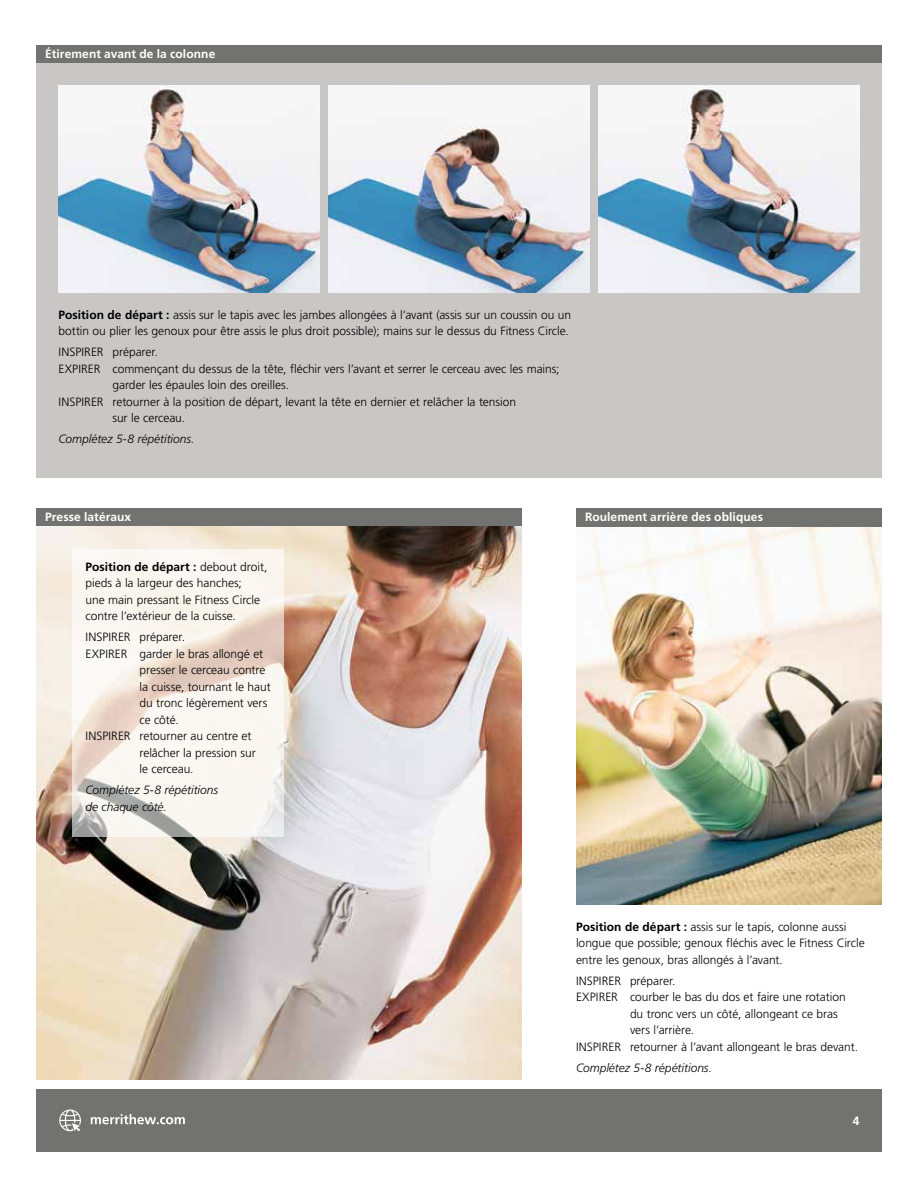
<style>
.page{position:relative;width:918px;height:1188px;background:#fff}
.page>*{position:absolute;margin:0;border:0;box-sizing:border-box;transform-origin:0 0}
.t1{font:300 12px/16.5px "Frutiger LT Std";letter-spacing:-.005em;color:#000}
.t2{font:italic 300 12px/16.5px "Frutiger LT Std";letter-spacing:-.005em;color:#000}
.t3{font:700 12px "Frutiger LT Std";letter-spacing:.01em;color:#fff}
.s1{font-weight:700}
.s2{font-style:normal}
</style>
<div class="page">
<div style="left:36px;top:1089px;width:846px;height:63px;background:#727271"></div>
<svg style="left:59px;top:1110px;width:22px;height:21px"></svg>
<svg style="left:91px;top:1114px;width:94px;height:10px"></svg>
<div style="left:36px;top:63px;width:846px;height:414px;background:#c9c6c6"></div>
<img style="left:36px;top:526px;width:486px;height:554px">
<img style="left:576px;top:527px;width:306px;height:377px">
<div style="left:576px;top:508px;width:306px;height:19px;background:#727271"></div>
<div style="left:36px;top:508px;width:486px;height:18px;background:#727271"></div>
<img style="left:328px;top:85px;width:262px;height:207px">
<img style="left:598px;top:85px;width:262px;height:207px">
<div style="left:36px;top:45px;width:846px;height:18px;background:#727271"></div>
<img style="left:58px;top:85px;width:262px;height:207px">
<svg style="left:72px;top:549px;width:212px;height:288px;fill:#faf7f0"></svg>
<p class="t3" style="left:45px;top:47px;width:172px">Étirement avant de la colonne</p>
<p class="t1" style="left:58px;top:307px;width:514px"><span class="s1">Position de départ :</span> assis sur le tapis avec les jambes allongées à l’avant (assis sur un coussin ou un bottin ou plier les genoux pour être assis le plus droit possible); mains sur le dessus du Fitness Circle.</p>
<p class="t1" style="left:58px;top:344px;width:101px">INSPIRER préparer.</p>
<p class="t1" style="left:58px;top:361px;width:503px">EXPIRER commençant du dessus de la tête, fléchir vers l’avant et serrer le cerceau avec les mains;</p>
<p class="t1" style="left:112px;top:377px;width:178px">garder les épaules loin des oreilles.</p>
<p class="t1" style="left:58px;top:394px;width:459px">INSPIRER retourner à la position de départ, levant la tête en dernier et relâcher la tension</p>
<p class="t1" style="left:112px;top:410px;width:74px">sur le cerceau.</p>
<p class="t2" style="left:58px;top:431px;width:137px">Complétez 5-8 répétitions<span class="s2">.</span></p>
<p class="t3" style="left:45px;top:510px;width:88px">Presse latéraux</p>
<p class="t3" style="left:585px;top:510px;width:180px">Roulement arrière des obliques</p>
<p class="t1" style="left:86px;top:559px;width:183px"><span class="s1">Position de départ :</span> debout droit, pieds à la largeur des hanches;<br>une main pressant le Fitness Circle contre l’extérieur de la cuisse.</p>
<p class="t1" style="left:86px;top:629px;width:101px">INSPIRER préparer.</p>
<p class="t1" style="left:86px;top:646px;width:179px">EXPIRER garder le bras allongé et</p>
<p class="t1" style="left:140px;top:662px;width:127px">presser le cerceau contre</p>
<p class="t1" style="left:140px;top:679px;width:133px">la cuisse, tournant le haut</p>
<p class="t1" style="left:140px;top:695px;width:129px">du tronc légèrement vers</p>
<p class="t1" style="left:140px;top:712px;width:41px">ce côté.</p>
<p class="t1" style="left:86px;top:728px;width:167px">INSPIRER retourner au centre et</p>
<p class="t1" style="left:140px;top:745px;width:118px">relâcher la pression sur</p>
<p class="t1" style="left:140px;top:761px;width:56px">le cerceau.</p>
<p class="t2" style="left:86px;top:782px;width:134px">Complétez 5-8 répétitions de chaque côté.</p>
<p class="t1" style="left:576px;top:919px;width:290px"><span class="s1">Position de départ :</span> assis sur le tapis, colonne aussi longue que possible; genoux fléchis avec le Fitness Circle entre les genoux, bras allongés à l’avant.</p>
<p class="t1" style="left:576px;top:973px;width:101px">INSPIRER préparer.</p>
<p class="t1" style="left:576px;top:989px;width:271px">EXPIRER courber le bas du dos et faire une rotation</p>
<p class="t1" style="left:630px;top:1006px;width:209px">du tronc vers un côté, allongeant ce bras</p>
<p class="t1" style="left:630px;top:1022px;width:66px">vers l’arrière.</p>
<p class="t1" style="left:576px;top:1039px;width:284px">INSPIRER retourner à l’avant allongeant le bras devant.</p>
<p class="t2" style="left:576px;top:1060px;width:137px">Complétez 5-8 répétitions<span class="s2">.</span></p>
<p class="t3" style="left:853px;top:1114px;width:8px">4</p>
</div>
